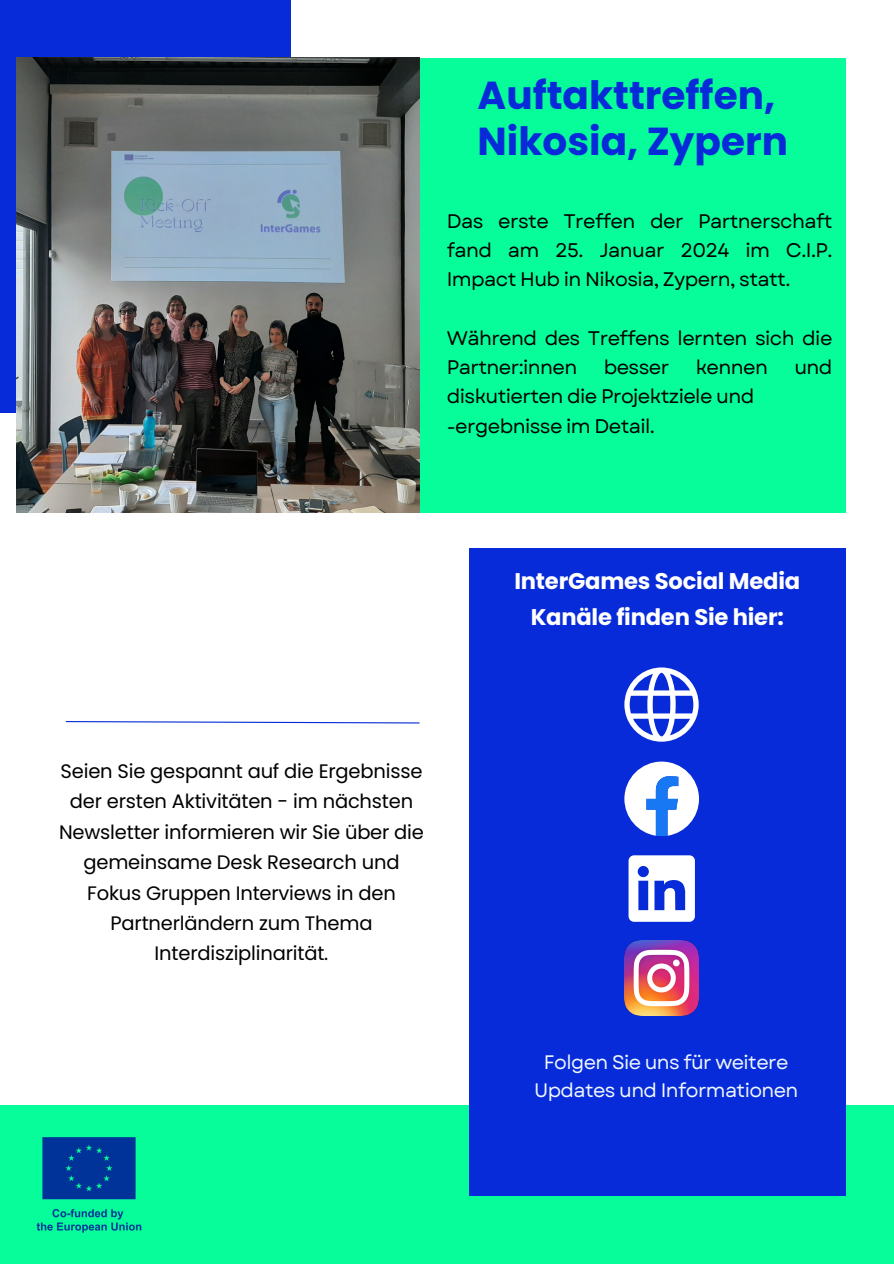
<style>
.page{position:relative;width:894px;height:1264px;background:#fff}
.page>*{position:absolute;margin:0;border:0;box-sizing:border-box;transform-origin:0 0}
.t1{font:700 39px/46.2px "Poppins";color:#072bd9}
.t2{font:700 22.65px/36px "Poppins";letter-spacing:-.01em;color:#fff;text-align:center}
.t3{font:19.65px/29.2px "Garet";letter-spacing:-.03em;color:#000;text-align:justify}
.t4{font:19.5px/30.3px "Poppins";letter-spacing:-.01em;color:#000;text-align:center}
.t5{font:19.5px/28.2px "Garet";letter-spacing:-.03em;color:#eff8ff;text-align:center}
</style>
<div class="page">
<div style="left:397px;top:58px;width:448px;height:455px;background:#07fd99"></div>
<div style="left:0;top:0;width:290px;height:413px;background:#072bd9"></div>
<div style="left:0;top:1104px;width:893px;height:159px;background:#07fd99"></div>
<div style="left:468px;top:548px;width:377px;height:648px;background:#072bd9"></div>
<img style="left:17px;top:57px;width:402px;height:455px">
<svg style="left:65px;top:721px;width:355px;height:3px"></svg>
<img style="left:36px;top:1137px;width:106px;height:96px">
<svg style="left:624px;top:761px;width:74px;height:74px"></svg>
<svg style="left:628px;top:855px;width:66px;height:66px"></svg>
<img style="left:624px;top:940px;width:74px;height:75px">
<svg style="left:624px;top:667px;width:74px;height:74px"></svg>
<p class="t1" style="left:477px;top:72px;width:312px">Auftakttreffen,<br>Nikosia, Zypern</p>
<p class="t3" style="left:446px;top:206px;width:387px">Das erste Treffen der Partnerschaft fand am 25. Januar 2024 im C.I.P.<br>Impact Hub in Nikosia, Zypern, statt.</p>
<p class="t3" style="left:446px;top:323px;width:387px">Während des Treffens lernten sich die<br>Partner:innen</p>
<p class="t3" style="left:603px;top:352px;width:67px">besser</p>
<p class="t3" style="left:695px;top:352px;width:74px">kennen</p>
<p class="t3" style="left:794px;top:352px;width:40px">und</p>
<p class="t3" style="left:446px;top:382px;width:309px">diskutierten die Projektziele und</p>
<p class="t3" style="left:446px;top:411px;width:210px">-ergebnisse im Detail.</p>
<h2 class="t2" style="left:514px;top:563px;width:287px">InterGames Social Media<br>Kanäle finden Sie hier:</h2>
<p class="t4" style="left:59px;top:756px;width:366px">Seien Sie gespannt auf die Ergebnisse der ersten Aktivitäten - im nächsten<br>Newsletter informieren wir Sie über die gemeinsame Desk Research und<br>Fokus Gruppen Interviews in den<br>Partnerländern zum Thema<br>Interdisziplinarität.</p>
<p class="t5" style="left:534px;top:1048px;width:266px">Folgen Sie uns für weitere<br>Updates und Informationen</p>
</div>
